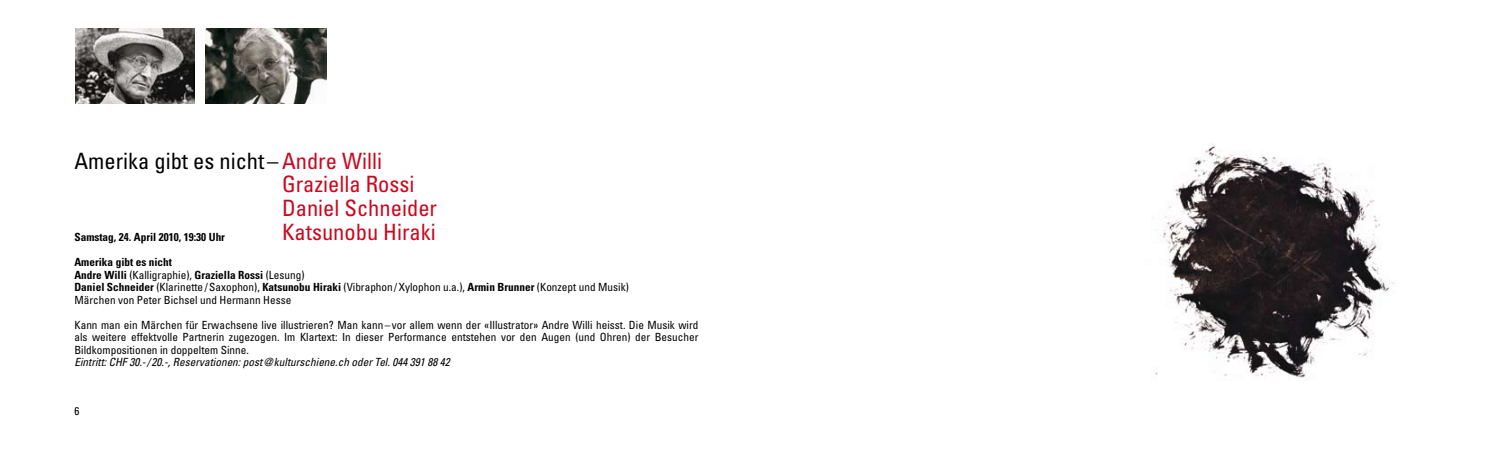
<style>
.page{position:relative;width:1489px;height:461px;background:#fff}
.page>*{position:absolute;margin:0;border:0;box-sizing:border-box;transform-origin:0 0}
.t1{font:condensed 22.5px/23.8px "Univers";color:#cc071e}
.t2{font:condensed 11.25px/12.5px "Univers";color:#000}
.t3{font:italic condensed 11.25px "Univers";color:#000}
.t4{font:700 condensed 11.25px "Univers";color:#000}
.s1{color:#000}
.s2{font-weight:700}
</style>
<div class="page">
<img style="left:206px;top:28px;width:120px;height:75px">
<img style="left:75px;top:28px;width:119px;height:75px">
<img style="left:1155px;top:146px;width:239px;height:234px">
<h1 class="t1" style="left:282px;top:148px;width:156px;text-indent:-207px"><span class="s1">Amerika gibt es nicht–</span> Andre Willi<br>Graziella Rossi<br>Daniel Schneider</h1>
<p class="t4" style="left:74px;top:230px;width:152px">Samstag, 24. April 2010, 19:30 Uhr</p>
<h1 class="t1" style="left:282px;top:220px;width:155px">Katsunobu Hiraki</h1>
<p class="t2" style="left:74px;top:255px;width:556px"><span class="s2">Amerika gibt es nicht<br>Andre Willi</span> (Kalligraphie), <span class="s2">Graziella Rossi</span> (Lesung)<br><span class="s2">Daniel Schneider</span> (Klarinette/Saxophon), <span class="s2">Katsunobu Hiraki</span> (Vibraphon /Xylophon u.a.), <span class="s2">Armin Brunner</span> (Konzept und Musik)<br>Märchen von Peter Bichsel und Hermann Hesse</p>
<p class="t2" style="left:74px;top:318px;width:625px;text-align:justify">Kann man ein Märchen für Erwachsene live illustrieren? Man kann– vor allem wenn der «Illustrator» Andre Willi heisst. Die Musik wird als weitere effektvolle Partnerin zugezogen. Im Klartext: In dieser Performance entstehen vor den Augen (und Ohren) der Besucher Bildkompositionen in doppeltem Sinne.</p>
<p class="t3" style="left:74px;top:355px;width:377px">Eintritt: CHF 30.-/ 20.-, Reservationen: post@kulturschiene.ch oder Tel. 044 391 88 42</p>
</div>
